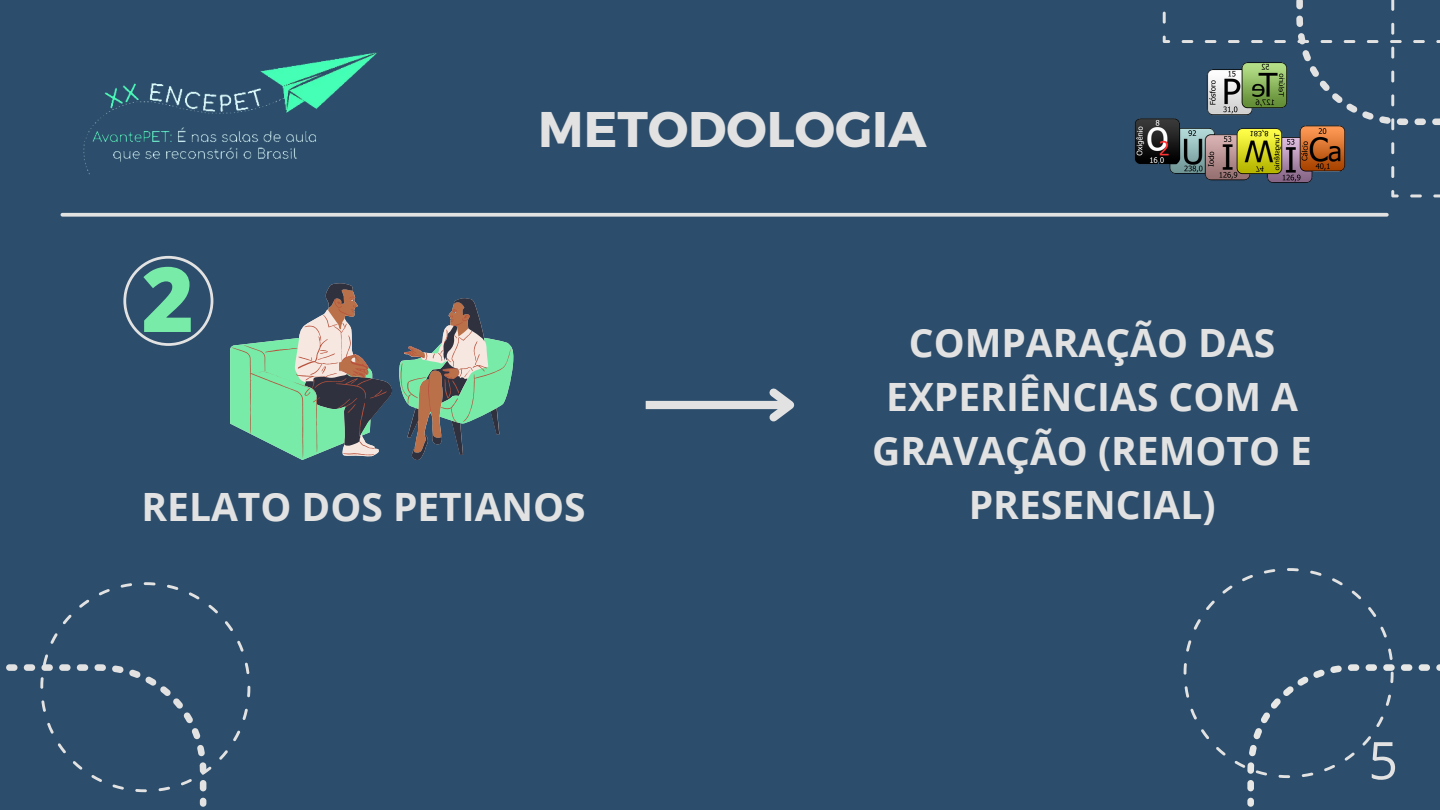
<style>
.page{position:relative;width:1440px;height:810px;background:#2c4d6b}
.page>*{position:absolute;margin:0;border:0;box-sizing:border-box;transform-origin:0 0}
.t1{font:800 90px "Open Sans";color:#78eba9}
.t2{font:52px "Open Sans";color:#e2e2e2}
.t3{font:700 50px "Montserrat";color:#e2e2e2}
.t4{font:700 39px/54px "Open Sans";color:#e2e2e2;text-align:center}
</style>
<div class="page">
<img style="left:1134px;top:118px;width:29px;height:47px">
<svg style="left:62px;top:213px;width:1325px;height:4px;background:#d0d4d6"></svg>
<div style="left:200px;top:798px;width:6px;height:9px;background:#e2e2e2;border-radius:3px"></div>
<svg style="left:6px;top:582px;width:244px;height:210px"></svg>
<svg style="left:1163px;top:0;width:277px;height:197px"></svg>
<img style="left:83px;top:52px;width:294px;height:123px">
<div style="left:1247px;top:798px;width:7px;height:9px;background:#e7e8e6;border-radius:3px"></div>
<svg style="left:1184px;top:568px;width:256px;height:223px"></svg>
<div style="left:646px;top:401px;width:144px;height:8px;background:#e2e2e2"></div>
<svg style="left:762px;top:388px;width:33px;height:34px"></svg>
<svg style="left:123px;top:256px;width:90px;height:90px"></svg>
<svg style="left:325px;top:283px;width:189px;height:94px"></svg>
<svg style="left:230px;top:297px;width:281px;height:163px"></svg>
<p class="t3" style="left:538px;top:97px;width:390px">METODOLOGIA</p>
<h1 class="t1" style="left:141px;top:236px;width:54px">2</h1>
<p class="t4" style="left:141px;top:479px;width:446px">RELATO DOS PETIANOS</p>
<p class="t4" style="left:872px;top:315px;width:441px">COMPARAÇÃO DAS<br>EXPERIÊNCIAS COM A<br>GRAVAÇÃO (REMOTO E<br>PRESENCIAL)</p>
<h2 class="t2" style="left:1368px;top:724px;width:31px">5</h2>
</div>
